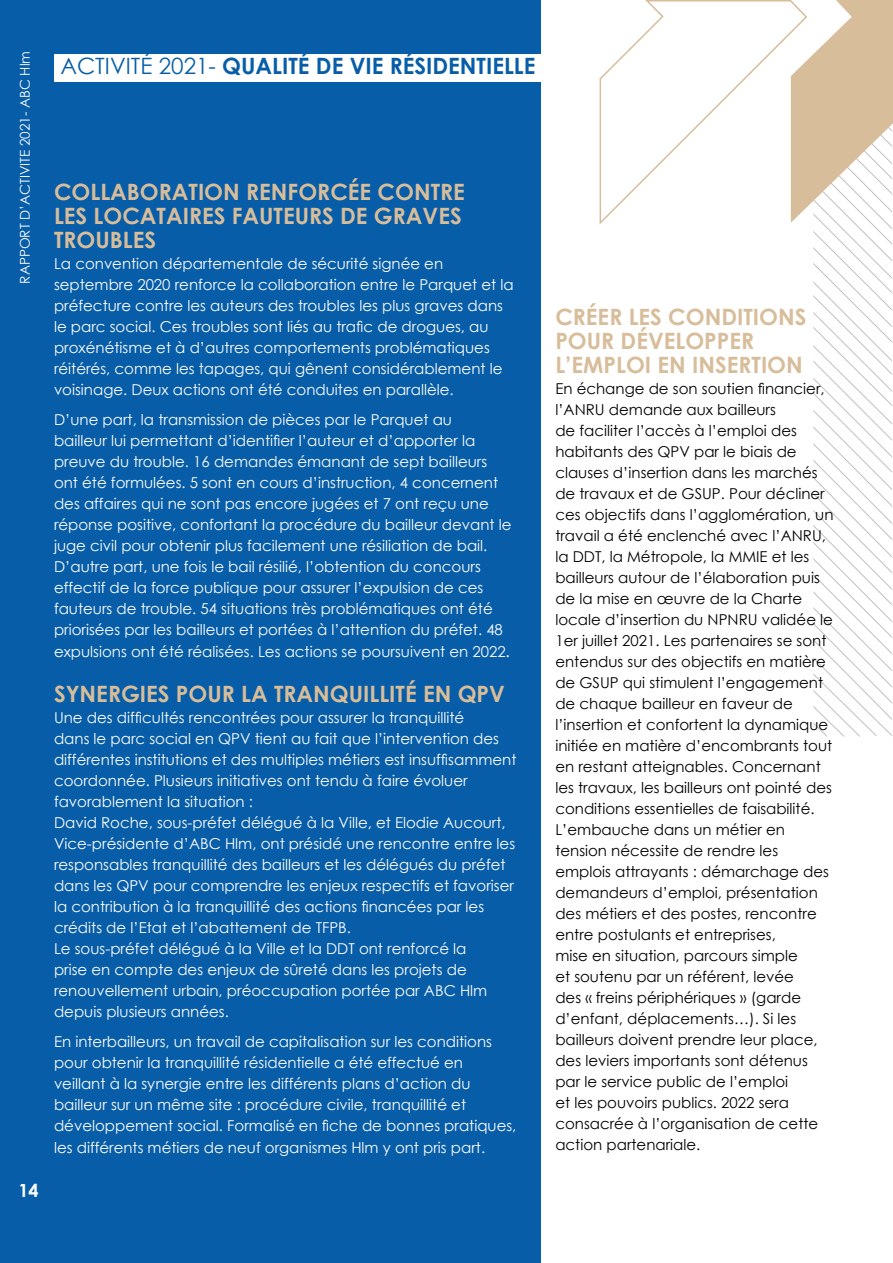
<style>
.page{position:relative;width:893px;height:1263px;background:#fff}
.page>*{position:absolute;margin:0;border:0;box-sizing:border-box;transform-origin:0 0}
.t1{font:700 22.5px/24px "Century Gothic";color:#d8bd9a}
.t2{font:700 22.5px "Century Gothic";color:#075da7}
.t3{font:700 18px "Century Gothic";color:#fff}
.t4{font:15px/21px "Century Gothic";color:#fff}
.t5{font:15px/21px "Century Gothic";color:#000}
.t6{font:13.5px "Century Gothic";color:#fff}
.s1{font-weight:400}
.s2{font-family:"Minion Pro";font-size:18px}
.s3{font-weight:700;font-size:21px;color:#fff}
</style>
<div class="page">
<hr style="left:892px;top:0;width:1px;height:1263px;background:#075da7">
<div style="left:0;top:0;width:540px;height:1263px;background:#075da7"></div>
<svg style="left:813px;top:223px;width:79px;height:514px"></svg>
<div style="left:54px;top:54px;width:486px;height:28px;background:#fff"></div>
<svg style="left:808px;top:0;width:85px;height:223px"></svg>
<svg style="left:599px;top:0;width:209px;height:225px"></svg>
<p class="t6" style="left:16px;top:283px;width:234px;rotate:-90deg">RAPPORT D’ACTIVITE 2021- ABC Hlm</p>
<h1 class="t2" style="left:60px;top:49px;width:477px"><span class="s1">ACTIVITÉ 2021-</span> QUALITÉ DE VIE RÉSIDENTIELLE</h1>
<p class="t6" style="left:16px;top:268px;width:217px;rotate:-90deg">RAPPORT D’ACTIVITE 021- US 74</p>
<h1 class="t1" style="left:54px;top:179px;width:412px">COLLABORATION RENFORCÉE CONTRE<br>LES LOCATAIRES FAUTEURS DE GRAVES<br>TROUBLES</h1>
<p class="t4" style="left:54px;top:253px;width:461px">La convention départementale de sécurité signée en septembre 2020 renforce la collaboration entre le Parquet et la préfecture contre les auteurs des troubles les plus graves dans le parc social. Ces troubles sont liés au trafic de drogues, au proxénétisme et à d’autres comportements problématiques réitérés, comme les tapages, qui gênent considérablement le voisinage. Deux actions ont été conduites en parallèle.</p>
<p class="t4" style="left:54px;top:409px;width:459px">D’une part, la transmission de pièces par le Parquet au<br>bailleur lui permettant d’identifier l’auteur et d’apporter la preuve du trouble. 16 demandes émanant de sept bailleurs ont été formulées. 5 sont en cours d’instruction, 4 concernent des affaires qui ne sont pas encore jugées et 7 ont reçu une réponse positive, confortant la procédure du bailleur devant le juge civil pour obtenir plus facilement une résiliation de bail.<br>D’autre part, une fois le bail résilié, l’obtention du concours effectif de la force publique pour assurer l’expulsion de ces fauteurs de trouble. 54 situations très problématiques ont été priorisées par les bailleurs et portées à l’attention du préfet. 48 expulsions ont été réalisées. Les actions se poursuivent en 2022<span class="s2">.</span></p>
<h1 class="t1" style="left:54px;top:681px;width:452px">SYNERGIES POUR LA TRANQUILLITÉ EN QPV</h1>
<p class="t4" style="left:54px;top:707px;width:464px">Une des difficultés rencontrées pour assurer la tranquillité<br>dans le parc social en QPV tient au fait que l’intervention des différentes institutions et des multiples métiers est insuffisamment coordonnée. Plusieurs initiatives ont tendu à faire évoluer favorablement la situation :<br>David Roche, sous-préfet délégué à la Ville, et Elodie Aucourt, Vice-présidente d’ABC Hlm, ont présidé une rencontre entre les responsables tranquillité des bailleurs et les délégués du préfet dans les QPV pour comprendre les enjeux respectifs et favoriser la contribution à la tranquillité des actions financées par les crédits de l’Etat et l’abattement de TFPB.<br>Le sous-préfet délégué à la Ville et la DDT ont renforcé la<br>prise en compte des enjeux de sûreté dans les projets de renouvellement urbain, préoccupation portée par ABC Hlm depuis plusieurs années.</p>
<p class="t4" style="left:54px;top:1031px;width:464px">En interbailleurs, un travail de capitalisation sur les conditions pour obtenir la tranquillité résidentielle a été effectué en veillant à la synergie entre les différents plans d’action du bailleur sur un même site : procédure civile, tranquillité et développement social. Formalisé en fiche de bonnes pratiques, les différents métiers de neuf organismes Hlm y ont pris part.</p>
<p class="t3" style="left:19px;top:1177px;width:22px">14</p>
<h1 class="t1" style="left:555px;top:304px;width:253px">CRÉER LES CONDITIONS<br>POUR DÉVELOPPER<br>L’EMPLOI EN INSERTION</h1>
<p class="t5" style="left:555px;top:378px;width:280px">En échange de son soutien financier, l’ANRU demande aux bailleurs<br>de faciliter l’accès à l’emploi des habitants des QPV par le biais de clauses d’insertion dans les marchés de travaux et de GSUP. Pour décliner ces objectifs dans l’agglomération, un travail a été enclenché avec l’ANRU, la DDT, la Métropole, la MMIE et les bailleurs autour de l’élaboration puis de la mise en œuvre de la Charte locale d’insertion du NPNRU validée le 1er juillet 2021. Les partenaires se sont entendus sur des objectifs en matière de GSUP qui stimulent l’engagement de chaque bailleur en faveur de l’insertion et confortent la dynamique initiée en matière d’encombrants tout en restant atteignables. Concernant les travaux, les bailleurs ont pointé des conditions essentielles de faisabilité.<br>L’embauche dans un métier en tension nécessite de rendre les emplois attrayants : démarchage des demandeurs d’emploi, présentation des métiers et des postes, rencontre entre postulants et entreprises,<br>mise en situation, parcours simple<br>et soutenu par un référent, levée<br>des « freins périphériques » (garde d’enfant, déplacements…). Si les bailleurs doivent prendre leur place, des leviers importants sont détenus par le service public de l’emploi<br>et les pouvoirs publics. 2022 sera consacrée à l’organisation de cette action partenariale.<span class="s3">PONDRE</span></p>
</div>
